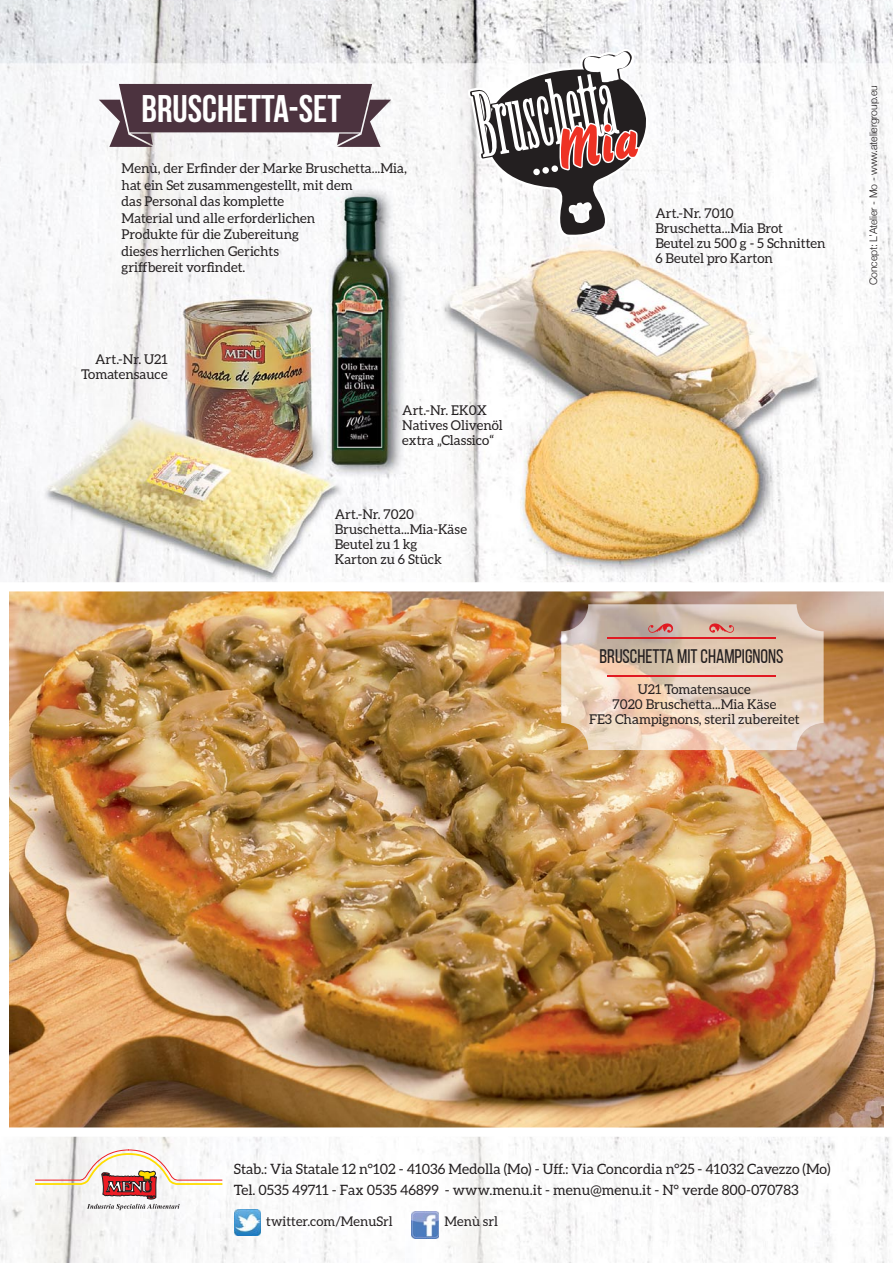
<style>
.page{position:relative;width:893px;height:1263px;background:#fff}
.page>*{position:absolute;margin:0;border:0;box-sizing:border-box;transform-origin:0 0}
.t1{font:700 38.4px "Bebas Neue";color:#fff}
.t2{font:19.65px "Bebas Neue";color:#231f20}
.t3{font:14.25px/21px "Aleo";color:#231f20}
.t4{font:13.5px/15px "Aleo";color:#231f20}
.t5{font:13.2px "Aleo";color:#231f20}
.t6{font:300 10.5px "Helvetica Neue";letter-spacing:-.015em;color:#231f20}
</style>
<div class="page">
<img style="left:0;top:0;width:893px;height:1263px">
<img style="left:10px;top:592px;width:873px;height:534px">
<div style="left:0;top:582px;width:893px;height:554px;border:9px solid #fff"></div>
<svg style="left:35px;top:1150px;width:187px;height:60px"></svg>
<svg style="left:99px;top:84px;width:292px;height:63px"></svg>
<img style="left:561px;top:604px;width:263px;height:146px">
<hr style="left:607px;top:637px;width:169px;height:1px;background:#e11a22">
<hr style="left:607px;top:675px;width:169px;height:1px;background:#e11a22">
<svg style="left:648px;top:623px;width:86px;height:11px"></svg>
<svg style="left:467px;top:47px;width:185px;height:191px"></svg>
<img style="left:411px;top:1211px;width:28px;height:27px">
<img style="left:235px;top:1209px;width:25px;height:26px">
<h1 class="t1" style="left:142px;top:87px;width:201px">BRUSCHETTA-SET</h1>
<p class="t4" style="left:122px;top:161px;width:287px;line-height:16.5px">Menù, der Erfinder der Marke Bruschetta...Mia, hat ein Set zusammengestellt, mit dem<br>das Personal das komplette<br>Material und alle erforderlichen<br>Produkte für die Zubereitung<br>dieses herrlichen Gerichts<br>griffbereit vorfindet.</p>
<p class="t4" style="left:81px;top:353px;width:88px;text-align:right">Art.-Nr. U21<br>Tomatensauce</p>
<p class="t4" style="left:402px;top:404px;width:102px">Art.-Nr. EK0X<br>Natives Olivenöl extra „Classico“</p>
<p class="t4" style="left:335px;top:507px;width:134px">Art.-Nr. 7020<br>Bruschetta...Mia-Käse<br>Beutel zu 1 kg<br>Karton zu 6 Stück</p>
<p class="t4" style="left:655px;top:207px;width:172px">Art.-Nr. 7010<br>Bruschetta...Mia Brot<br>Beutel zu 500 g - 5 Schnitten<br>6 Beutel pro Karton</p>
<p class="t6" style="left:865px;top:285px;width:201px;rotate:-90deg">Concept: L’Atelier - Mo - www.ateliergroup.eu</p>
<h2 class="t2" style="left:600px;top:645px;width:185px">BRUSCHETTA MIT CHAMPIGNONS</h2>
<p class="t4" style="left:589px;top:682px;width:212px;text-align:center">U21 Tomatensauce<br>7020 Bruschetta...Mia Käse<br>FE3 Champignons, steril zubereitet</p>
<p class="t3" style="left:234px;top:1160px;width:598px">Stab.: Via Statale 12 n°102 - 41036 Medolla (Mo) - Uff.: Via Concordia n°25 - 41032 Cavezzo (Mo)<br>Tel. 0535 49711 - Fax 0535 46899 - www.menu.it - menu@menu.it - N° verde 800-070783</p>
<p class="t5" style="left:266px;top:1216px;width:128px">twitter.com/MenuSrl</p>
<p class="t5" style="left:445px;top:1216px;width:55px">Menù srl</p>
</div>
